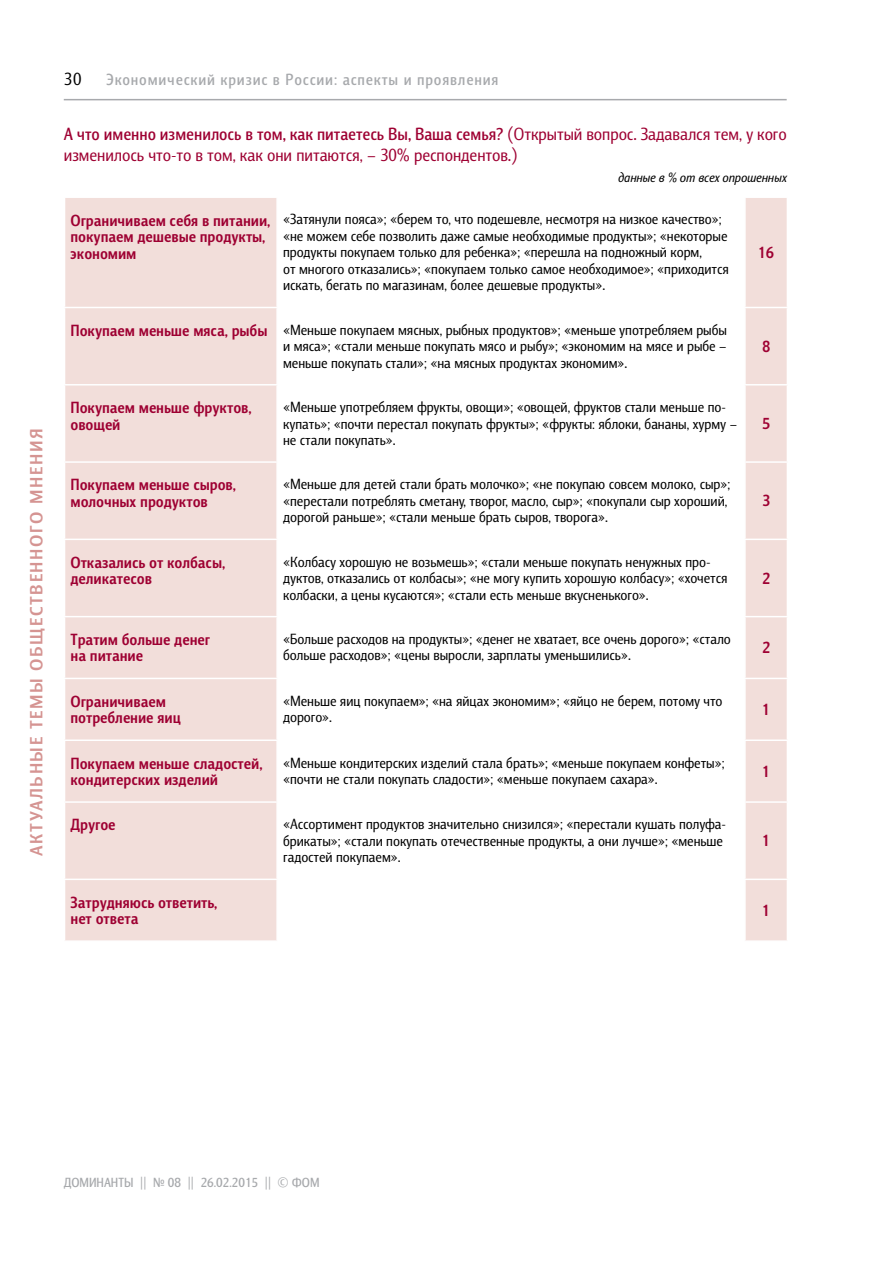
<style>
.page{position:relative;width:893px;height:1263px;background:#fff}
.page>*{position:absolute;margin:0;border:0;box-sizing:border-box;transform-origin:0 0}
.t1{font:18px/21.6px "Barnaul Grotesk";color:#9e0032}
.t2{font:700 18px "Barnaul Grotesk";letter-spacing:.085em;color:#d59492;scale:1.1 1}
.t3{font:18px "Barnaul Grotesk";color:#000}
.t4{font:700 16.5px/16.5px "Barnaul Grotesk";color:#9e0032}
.t5{font:500 16.5px "Barnaul Grotesk";letter-spacing:.05em;color:#a7a9ac}
.t6{font:15px/16.5px "Barnaul Grotesk";color:#000}
.t7{font:500 13.5px "Barnaul Grotesk";color:#a7a9ac}
.t8{font:italic 13.5px "Barnaul Grotesk";color:#000}
.s1{font-weight:500}
.s2{font-weight:700;font-size:16.5px;color:#9e0032}
</style>
<div class="page">
<hr style="left:64px;top:99px;width:723px;height:1px;background:#a7a9ac">
<svg style="left:65px;top:198px;width:722px;height:742px"></svg>
<hr style="left:744px;top:198px;width:2px;height:109px;background:#fff">
<hr style="left:744px;top:307px;width:44px;height:1px;background:#fff">
<hr style="left:744px;top:308px;width:2px;height:76px;background:#fff">
<hr style="left:744px;top:384px;width:44px;height:1px;background:#fff">
<hr style="left:744px;top:385px;width:2px;height:76px;background:#fff">
<hr style="left:744px;top:461px;width:44px;height:2px;background:#fff">
<hr style="left:744px;top:463px;width:2px;height:76px;background:#fff">
<hr style="left:744px;top:539px;width:44px;height:1px;background:#fff">
<hr style="left:744px;top:540px;width:2px;height:76px;background:#fff">
<hr style="left:744px;top:616px;width:44px;height:1px;background:#fff">
<hr style="left:744px;top:617px;width:2px;height:61px;background:#fff">
<hr style="left:744px;top:678px;width:44px;height:1px;background:#fff">
<hr style="left:744px;top:679px;width:2px;height:60px;background:#fff">
<hr style="left:744px;top:739px;width:44px;height:2px;background:#fff">
<hr style="left:744px;top:741px;width:2px;height:60px;background:#fff">
<hr style="left:744px;top:801px;width:44px;height:2px;background:#fff">
<hr style="left:744px;top:803px;width:2px;height:75px;background:#fff">
<hr style="left:744px;top:878px;width:44px;height:2px;background:#fff">
<hr style="left:744px;top:880px;width:2px;height:60px;background:#fff">
<hr style="left:276px;top:198px;width:2px;height:109px;background:#fff">
<hr style="left:64px;top:307px;width:214px;height:1px;background:#fff">
<hr style="left:276px;top:308px;width:2px;height:76px;background:#fff">
<hr style="left:64px;top:384px;width:214px;height:1px;background:#fff">
<hr style="left:276px;top:385px;width:2px;height:76px;background:#fff">
<hr style="left:64px;top:461px;width:214px;height:2px;background:#fff">
<hr style="left:276px;top:463px;width:2px;height:76px;background:#fff">
<hr style="left:64px;top:539px;width:214px;height:1px;background:#fff">
<hr style="left:276px;top:540px;width:2px;height:76px;background:#fff">
<hr style="left:64px;top:616px;width:214px;height:1px;background:#fff">
<hr style="left:276px;top:617px;width:2px;height:61px;background:#fff">
<hr style="left:64px;top:678px;width:214px;height:1px;background:#fff">
<hr style="left:276px;top:679px;width:2px;height:60px;background:#fff">
<hr style="left:64px;top:739px;width:214px;height:2px;background:#fff">
<hr style="left:276px;top:741px;width:2px;height:60px;background:#fff">
<hr style="left:64px;top:801px;width:214px;height:2px;background:#fff">
<hr style="left:276px;top:803px;width:2px;height:75px;background:#fff">
<hr style="left:64px;top:878px;width:214px;height:2px;background:#fff">
<hr style="left:276px;top:880px;width:2px;height:60px;background:#fff">
<p class="t2" style="left:26px;top:856px;width:390px;rotate:-90deg">АКТУАЛЬНЫЕ ТЕМЫ ОБЩЕСТВЕННОГО МНЕНИЯ</p>
<p class="t3" style="left:64px;top:69px;width:19px">30</p>
<p class="t5" style="left:106px;top:70px;width:394px">Экономический кризис в России: аспекты и проявления</p>
<p class="t1" style="left:64px;top:123px;width:724px"><span class="s1">А что именно изменилось в том, как питаетесь Вы, Ваша семья?</span> (Открытый вопрос. Задавался тем, у кого изменилось что-то в том, как они питаются, – 30% респондентов.)</p>
<p class="t8" style="left:618px;top:170px;width:170px">данные в % от всех опрошенных</p>
<p class="t4" style="left:71px;top:211px;width:201px">Ограничиваем себя в питании, покупаем дешевые продукты, экономим</p>
<p class="t6" style="left:283px;top:211px;width:447px">«Затянули пояса»; «берем то, что подешевле, несмотря на низкое качество»; «не можем себе позволить даже самые необходимые продукты»; «некоторые продукты покупаем только для ребенка»; «перешла на подножный корм,<br>от многого отказались»; «покупаем только самое необходимое»; «приходится искать, бегать по магазинам, более дешевые продукты».</p>
<p class="t4" style="left:758px;top:244px;width:17px">16</p>
<p class="t6" style="left:283px;top:321px;width:445px;text-align:justify;text-indent:-213px"><span class="s2">Покупаем меньше мяса, рыбы</span> «Меньше покупаем мясных, рыбных продуктов»; «меньше употребляем рыбы и мяса»; «стали меньше покупать мясо и рыбу»; «экономим на мясе и рыбе – меньше покупать стали»; «на мясных продуктах экономим».</p>
<p class="t4" style="left:71px;top:399px;width:183px">Покупаем меньше фруктов, овощей</p>
<p class="t6" style="left:283px;top:398px;width:455px">«Меньше употребляем фрукты, овощи»; «овощей, фруктов стали меньше по&shy;купать»; «почти перестал покупать фрукты»; «фрукты: яблоки, бананы, хурму – не стали покупать».</p>
<p class="t4" style="left:71px;top:476px;width:167px">Покупаем меньше сыров, молочных продуктов</p>
<p class="t6" style="left:283px;top:476px;width:449px">«Меньше для детей стали брать молочко»; «не покупаю совсем молоко, сыр»; «перестали потреблять сметану, творог, масло, сыр»; «покупали сыр хороший, дорогой раньше»; «стали меньше брать сыров, творога».</p>
<p class="t4" style="left:71px;top:553px;width:156px">Отказались от колбасы, деликатесов</p>
<p class="t6" style="left:283px;top:553px;width:446px">«Колбасу хорошую не возьмешь»; «стали меньше покупать ненужных про&shy;дуктов, отказались от колбасы»; «не могу купить хорошую колбасу»; «хочется колбаски, а цены кусаются»; «стали есть меньше вкусненького».</p>
<p class="t4" style="left:762px;top:338px;width:9px">8</p>
<p class="t4" style="left:762px;top:415px;width:9px">5</p>
<p class="t4" style="left:762px;top:492px;width:9px">3</p>
<p class="t4" style="left:762px;top:569px;width:9px">2</p>
<p class="t4" style="left:71px;top:631px;width:141px">Тратим больше денег на питание</p>
<p class="t6" style="left:283px;top:630px;width:449px">«Больше расходов на продукты»; «денег не хватает, все очень дорого»; «стало больше расходов»; «цены выросли, зарплаты уменьшились».</p>
<p class="t4" style="left:762px;top:639px;width:9px">2</p>
<p class="t4" style="left:71px;top:693px;width:112px">Ограничиваем потребление яиц</p>
<p class="t6" style="left:283px;top:692px;width:441px">«Меньше яиц покупаем»; «на яйцах экономим»; «яйцо не берем, потому что дорого».</p>
<p class="t4" style="left:762px;top:701px;width:9px">1</p>
<p class="t4" style="left:71px;top:754px;width:193px">Покупаем меньше сладостей, кондитерских изделий</p>
<p class="t6" style="left:283px;top:754px;width:443px">«Меньше кондитерских изделий стала брать»; «меньше покупаем конфеты»; «почти не стали покупать сладости»; «меньше покупаем сахара».</p>
<p class="t4" style="left:762px;top:763px;width:9px">1</p>
<p class="t4" style="left:71px;top:816px;width:46px">Другое</p>
<p class="t6" style="left:283px;top:816px;width:444px">«Ассортимент продуктов значительно снизился»; «перестали кушать полуфа&shy;брикаты»; «стали покупать отечественные продукты, а они лучше»; «меньше гадостей покупаем».</p>
<p class="t4" style="left:762px;top:832px;width:9px">1</p>
<p class="t4" style="left:71px;top:893px;width:148px">Затрудняюсь ответить, нет ответа</p>
<p class="t4" style="left:762px;top:902px;width:9px">1</p>
<p class="t7" style="left:64px;top:1175px;width:257px">ДОМИНАНТЫ || № 08 || 26.02.2015 || © ФОМ</p>
</div>
